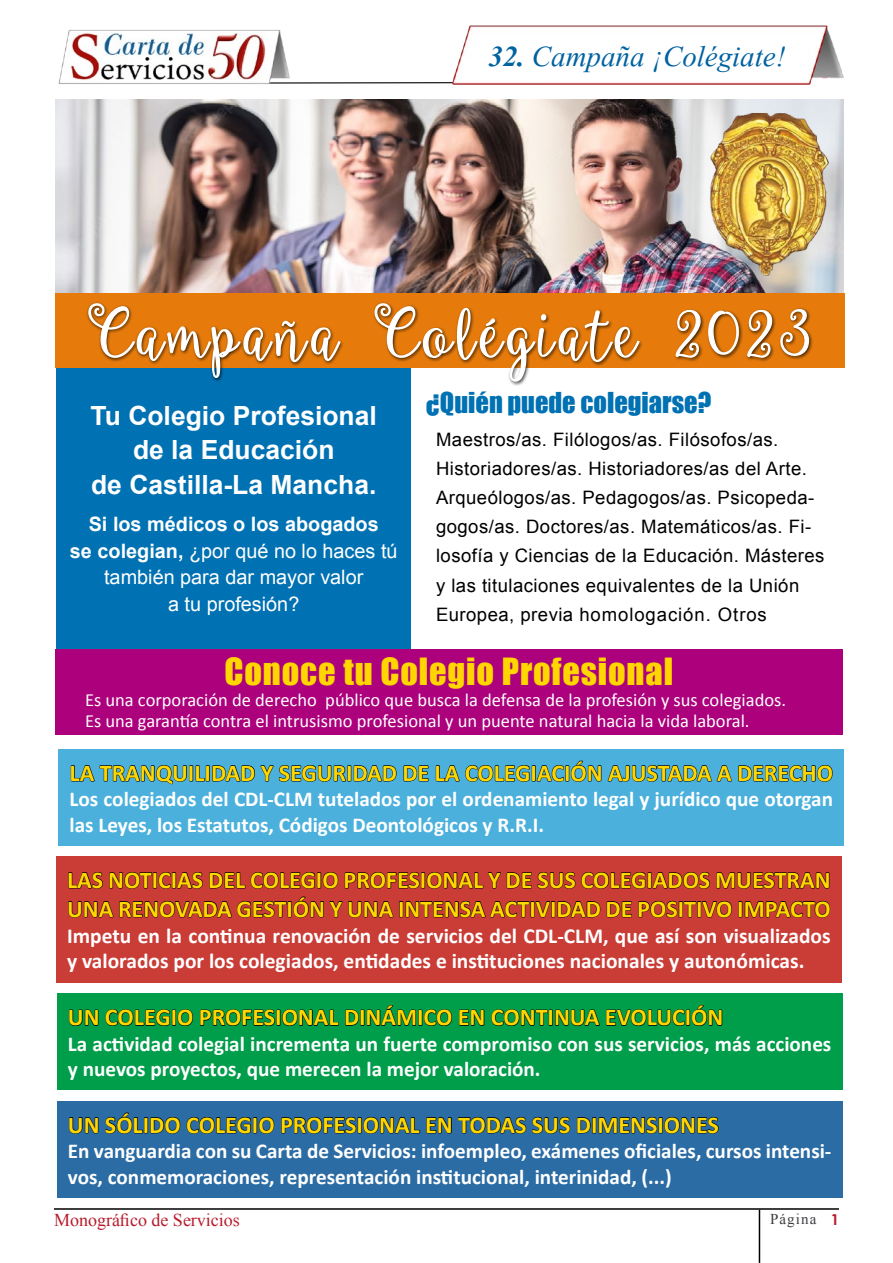
<style>
.page{position:relative;width:893px;height:1263px;background:#fff}
.page>*{position:absolute;margin:0;border:0;box-sizing:border-box;transform-origin:0 0}
.t1{font:52.95px "Ballerina Script";letter-spacing:.04em;color:#fff}
.t2{font:36px "Vijaya";color:#0062a1}
.t3{font:34.35px "Impact";letter-spacing:.025em;color:#ffd600}
.t4{font:700 26.4px/34.3px "Arial";color:#fff;text-align:center}
.t5{font:26.4px "Impact";color:#0071b2}
.t6{font:700 24.15px/29px "Calibri";color:#ffd600}
.t7{font:700 21.45px/25.7px "Calibri";color:#fff}
.t8{font:700 21.15px/25.3px "Calibri";color:#fff}
.t9{font:19.8px/26.4px "Arial";color:#fff;text-align:center}
.t10{font:18.45px/29.1px "Arial";letter-spacing:.025em;color:#000}
.t11{font:18.45px/21.1px "Calibri";color:#fff}
.t12{font:18px "Times New Roman";color:#b81b2b}
.t13{font:15px "Times New Roman";letter-spacing:.075em;color:#3e3d40}
.s1{font-weight:700}
.s2{font-family:"Century Gothic";font-weight:700;color:#b81b2b}
</style>
<div class="page">
<svg style="left:299px;top:82px;width:152px;height:2px"></svg>
<img style="left:58px;top:29px;width:241px;height:55px">
<img style="left:451px;top:25px;width:393px;height:59px">
<hr style="left:759px;top:1210px;width:1px;height:53px;background:#000">
<hr style="left:54px;top:1208px;width:785px;height:2px;background:#000">
<img style="left:56px;top:99px;width:787px;height:194px">
<div style="left:57px;top:367px;width:354px;height:282px;background:#0071b2"></div>
<img style="left:702px;top:105px;width:136px;height:180px">
<div style="left:55px;top:649px;width:788px;height:85px;background:#ac007c"></div>
<div style="left:58px;top:749px;width:786px;height:96px;background:#4bb1dc"></div>
<svg style="left:71px;top:765px;width:326px;height:19px"></svg>
<svg style="left:403px;top:765px;width:26px;height:17px"></svg>
<svg style="left:436px;top:760px;width:296px;height:22px"></svg>
<svg style="left:738px;top:765px;width:95px;height:17px"></svg>
<div style="left:56px;top:856px;width:786px;height:126px;background:#ca3d37"></div>
<svg style="left:68px;top:872px;width:35px;height:17px"></svg>
<svg style="left:109px;top:872px;width:94px;height:17px"></svg>
<svg style="left:209px;top:872px;width:129px;height:17px"></svg>
<svg style="left:344px;top:872px;width:366px;height:17px"></svg>
<svg style="left:716px;top:872px;width:113px;height:17px"></svg>
<svg style="left:68px;top:896px;width:532px;height:22px"></svg>
<svg style="left:606px;top:901px;width:26px;height:17px"></svg>
<svg style="left:638px;top:900px;width:94px;height:18px"></svg>
<svg style="left:738px;top:900px;width:92px;height:18px"></svg>
<div style="left:57px;top:993px;width:786px;height:97px;background:#009d4b"></div>
<svg style="left:69px;top:1009px;width:30px;height:17px"></svg>
<svg style="left:105px;top:1009px;width:88px;height:17px"></svg>
<svg style="left:200px;top:1009px;width:139px;height:17px"></svg>
<svg style="left:345px;top:1004px;width:107px;height:22px"></svg>
<svg style="left:459px;top:1009px;width:25px;height:17px"></svg>
<svg style="left:491px;top:1009px;width:109px;height:17px"></svg>
<svg style="left:606px;top:1005px;width:116px;height:21px"></svg>
<div style="left:57px;top:1101px;width:786px;height:96px;background:#2b6ca4"></div>
<svg style="left:69px;top:1117px;width:30px;height:17px"></svg>
<svg style="left:105px;top:1112px;width:75px;height:22px"></svg>
<svg style="left:186px;top:1117px;width:88px;height:17px"></svg>
<svg style="left:281px;top:1116px;width:139px;height:18px"></svg>
<svg style="left:426px;top:1117px;width:26px;height:17px"></svg>
<svg style="left:458px;top:1116px;width:68px;height:18px"></svg>
<svg style="left:532px;top:1117px;width:38px;height:17px"></svg>
<svg style="left:577px;top:1116px;width:142px;height:18px"></svg>
<div style="left:55px;top:293px;width:789px;height:74px;background:#e67b0c"></div>
<div style="left:86px;top:301px;width:728px;height:85px;background:#000;opacity:.75"></div>
<svg style="left:88px;top:301px;width:253px;height:85px"></svg>
<img style="left:374px;top:276px;width:267px;height:106px">
<svg style="left:675px;top:309px;width:26px;height:49px"></svg>
<svg style="left:707px;top:310px;width:33px;height:45px"></svg>
<svg style="left:746px;top:309px;width:27px;height:49px"></svg>
<svg style="left:780px;top:308px;width:30px;height:49px"></svg>
<h2 class="t2" style="left:488px;top:27px;width:298px"><span class="s1">32.</span> Campaña ¡Colégiate!</h2>
<h1 class="t1" style="left:88px;top:307px;width:725px">Campaña Colégiate 2023</h1>
<p class="t5" style="left:426px;top:382px;width:287px">¿Quién puede colegiarse?</p>
<p class="t10" style="left:436px;top:425px;width:390px">Maestros/as. Filólogos/as. Filósofos/as.<br>Historiadores/as. Historiadores/as del Arte.<br>Arqueólogos/as. Pedagogos/as. Psicopeda&shy;gogos/as. Doctores/as. Matemáticos/as. Fi&shy;losofía y Ciencias de la Educación. Másteres y las titulaciones equivalentes de la Unión Europea, previa homologación. Otros</p>
<h3 class="t3" style="left:224px;top:644px;width:450px">Conoce tu Colegio Profesional</h3>
<p class="t11" style="left:85px;top:689px;width:703px">Es una corporación de derecho público que busca la defensa de la profesión y sus colegiados.<br>Es una garantía contra el intrusismo profesional y un puente natural hacia la vida laboral.</p>
<p class="t6" style="left:70px;top:758px;width:765px">LA TRANQUILIDAD Y SEGURIDAD DE LA COLEGIACIÓN AJUSTADA A DERECHO</p>
<p class="t8" style="left:70px;top:787px;width:765px">Los colegiados del CDL-CLM tutelados por el ordenamiento legal y jurídico que otorgan las Leyes, los Estatutos, Códigos Deontológicos y R.R.I.</p>
<p class="t6" style="left:67px;top:865px;width:765px">LAS NOTICIAS DEL COLEGIO PROFESIONAL Y DE SUS COLEGIADOS MUESTRAN<br>UNA RENOVADA GESTIÓN Y UNA INTENSA ACTIVIDAD DE POSITIVO IMPACTO</p>
<p class="t7" style="left:67px;top:923px;width:765px">Impetu en la continua renovación de servicios del CDL-CLM, que así son visualizados y valorados por los colegiados, entidades e instituciones nacionales y autonómicas.</p>
<p class="t6" style="left:68px;top:1003px;width:657px">UN COLEGIO PROFESIONAL DINÁMICO EN CONTINUA EVOLUCIÓN</p>
<p class="t8" style="left:68px;top:1031px;width:765px">La actividad colegial incrementa un fuerte compromiso con sus servicios, más acciones y nuevos proyectos, que merecen la mejor valoración.</p>
<p class="t6" style="left:68px;top:1110px;width:652px">UN SÓLIDO COLEGIO PROFESIONAL EN TODAS SUS DIMENSIONES</p>
<p class="t8" style="left:68px;top:1138px;width:765px">En vanguardia con su Carta de Servicios: infoempleo, exámenes oficiales, cursos intensi&shy;vos, conmemoraciones, representación institucional, interinidad, (...)</p>
<p class="t4" style="left:91px;top:399px;width:288px">Tu Colegio Profesional de la Educación<br>de Castilla-La Mancha.</p>
<p class="t9" style="left:70px;top:511px;width:329px"><span class="s1">Si los médicos o los abogados<br>se colegian,</span> ¿por qué no lo haces tú también para dar mayor valor<br>a tu profesión?</p>
<p class="t12" style="left:54px;top:1207px;width:187px">Monográfico de Servicios</p>
<p class="t13" style="left:770px;top:1208px;width:71px">Página <span class="s2">1</span></p>
</div>
